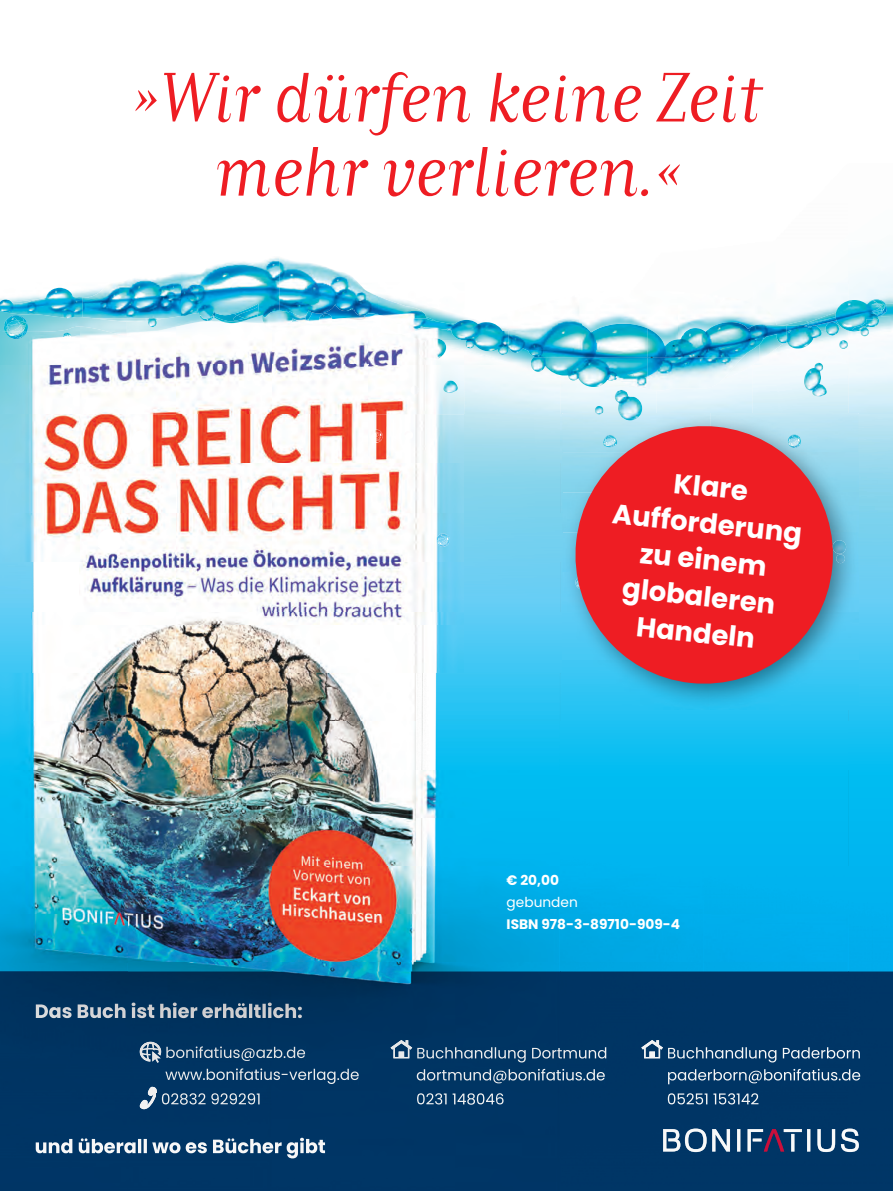
<style>
.page{position:relative;width:893px;height:1191px;background:#fff}
.page>*{position:absolute;margin:0;border:0;box-sizing:border-box;transform-origin:0 0}
.t1{font:italic 68.7px/74.1px "Matrix IIOT";color:#ee1d23;text-align:center}
.t2{font:700 27.45px/36.6px "Poppins";color:#fff;text-align:center}
.t3{font:700 13.8px "Poppins";color:#fff}
.t4{font:13.8px "Poppins";color:#fff}
</style>
<div class="page">
<img style="left:0;top:612px;width:32px;height:62px">
<img style="left:32px;top:612px;width:530px;height:62px">
<img style="left:849px;top:612px;width:44px;height:359px">
<img style="left:0;top:674px;width:704px;height:48px">
<div style="left:704px;top:709px;width:145px;height:13px;background:#22c2f3"></div>
<img style="left:0;top:722px;width:849px;height:241px">
<img style="left:0;top:963px;width:128px;height:8px">
<img style="left:128px;top:963px;width:721px;height:8px">
<img style="left:270px;top:309px;width:9px;height:2px">
<img style="left:481px;top:331px;width:27px;height:9px">
<img style="left:270px;top:258px;width:2px;height:22px">
<img style="left:272px;top:257px;width:576px;height:26px">
<img style="left:54px;top:287px;width:12px;height:2px">
<img style="left:359px;top:284px;width:5px;height:5px">
<img style="left:0;top:336px;width:80px;height:276px">
<img style="left:80px;top:336px;width:96px;height:264px">
<img style="left:176px;top:343px;width:96px;height:269px">
<img style="left:272px;top:341px;width:96px;height:271px">
<img style="left:368px;top:342px;width:96px;height:270px">
<img style="left:739px;top:346px;width:13px;height:19px">
<img style="left:752px;top:331px;width:96px;height:34px">
<img style="left:464px;top:379px;width:96px;height:233px">
<img style="left:560px;top:387px;width:96px;height:27px">
<img style="left:560px;top:414px;width:2px;height:198px">
<img style="left:858px;top:414px;width:35px;height:198px">
<img style="left:564px;top:307px;width:15px;height:12px">
<img style="left:599px;top:314px;width:37px;height:5px">
<img style="left:682px;top:291px;width:94px;height:48px">
<img style="left:378px;top:294px;width:103px;height:46px">
<img style="left:759px;top:321px;width:49px;height:39px">
<img style="left:442px;top:340px;width:89px;height:39px">
<img style="left:609px;top:359px;width:38px;height:28px">
<img style="left:739px;top:347px;width:18px;height:15px">
<img style="left:476px;top:321px;width:32px;height:10px">
<img style="left:0;top:318px;width:95px;height:18px">
<img style="left:378px;top:317px;width:58px;height:17px">
<img style="left:367px;top:318px;width:25px;height:3px">
<img style="left:248px;top:320px;width:14px;height:1px">
<img style="left:248px;top:319px;width:14px;height:1px">
<img style="left:216px;top:318px;width:32px;height:4px">
<img style="left:245px;top:318px;width:17px;height:1px">
<svg style="left:206px;top:318px;width:10px;height:4px"></svg>
<svg style="left:222px;top:318px;width:23px;height:6px"></svg>
<img style="left:326px;top:316px;width:41px;height:5px">
<img style="left:352px;top:316px;width:22px;height:2px">
<img style="left:807px;top:304px;width:86px;height:27px">
<img style="left:774px;top:322px;width:34px;height:13px">
<img style="left:806px;top:317px;width:30px;height:10px">
<svg style="left:804px;top:323px;width:4px;height:3px"></svg>
<svg style="left:872px;top:299px;width:15px;height:18px"></svg>
<svg style="left:130px;top:421px;width:18px;height:32px"></svg>
<svg style="left:63px;top:333px;width:9px;height:9px"></svg>
<svg style="left:82px;top:476px;width:9px;height:9px"></svg>
<svg style="left:236px;top:350px;width:9px;height:9px"></svg>
<svg style="left:404px;top:431px;width:10px;height:9px"></svg>
<svg style="left:369px;top:429px;width:14px;height:14px"></svg>
<svg style="left:436px;top:533px;width:14px;height:14px"></svg>
<svg style="left:67px;top:384px;width:14px;height:14px"></svg>
<img style="left:97px;top:529px;width:25px;height:24px">
<img style="left:105px;top:529px;width:16px;height:1px">
<svg style="left:97px;top:530px;width:24px;height:24px"></svg>
<svg style="left:4px;top:318px;width:24px;height:22px"></svg>
<img style="left:83px;top:273px;width:98px;height:45px">
<img style="left:181px;top:259px;width:89px;height:59px">
<img style="left:279px;top:289px;width:99px;height:27px">
<img style="left:0;top:289px;width:83px;height:29px">
<img style="left:378px;top:296px;width:49px;height:22px">
<img style="left:392px;top:318px;width:75px;height:27px">
<img style="left:508px;top:319px;width:139px;height:39px">
<img style="left:647px;top:322px;width:102px;height:36px">
<img style="left:853px;top:331px;width:25px;height:5px">
<img style="left:410px;top:357px;width:48px;height:37px">
<img style="left:531px;top:357px;width:78px;height:30px">
<img style="left:647px;top:357px;width:92px;height:33px">
<img style="left:804px;top:363px;width:23px;height:33px">
<img style="left:369px;top:430px;width:39px;height:6px">
<img style="left:595px;top:397px;width:47px;height:16px">
<img style="left:95px;top:318px;width:111px;height:28px">
<img style="left:136px;top:421px;width:12px;height:15px">
<img style="left:0;top:971px;width:893px;height:220px">
<img style="left:36px;top:1137px;width:289px;height:21px">
<img style="left:663px;top:1128px;width:196px;height:24px">
<img style="left:36px;top:1002px;width:267px;height:16px">
<svg style="left:140px;top:1041px;width:25px;height:21px"></svg>
<img style="left:166px;top:1046px;width:140px;height:15px">
<img style="left:165px;top:1068px;width:194px;height:16px">
<img style="left:416px;top:1043px;width:225px;height:14px">
<svg style="left:139px;top:1086px;width:18px;height:24px"></svg>
<img style="left:157px;top:1093px;width:103px;height:11px">
<svg style="left:390px;top:1039px;width:26px;height:20px"></svg>
<img style="left:417px;top:1047px;width:189px;height:15px">
<img style="left:417px;top:1068px;width:188px;height:15px">
<img style="left:417px;top:1093px;width:87px;height:11px">
<svg style="left:641px;top:1039px;width:26px;height:20px"></svg>
<img style="left:668px;top:1047px;width:192px;height:15px">
<img style="left:668px;top:1068px;width:193px;height:16px">
<img style="left:668px;top:1093px;width:90px;height:11px">
<img style="left:562px;top:413px;width:296px;height:296px">
<img style="left:596px;top:413px;width:45px;height:6px">
<svg style="left:569px;top:419px;width:271px;height:271px;background:#c94d5a"></svg>
<svg style="left:600px;top:533px;width:9px;height:9px"></svg>
<img style="left:833px;top:540px;width:13px;height:14px">
<img style="left:262px;top:311px;width:43px;height:21px">
<img style="left:305px;top:310px;width:21px;height:16px">
<img style="left:836px;top:300px;width:43px;height:31px">
<h1 class="t1" style="left:133px;top:60px;width:630px">»Wir dürfen keine Zeit mehr verlieren.«</h1>
<p class="t2" style="left:618px;top:459px;width:192px;rotate:6deg">Klare<br>Aufforderung zu einem globaleren<br>Handeln</p>
<p class="t3" style="left:507px;top:872px;width:54px">€ 20,00</p>
<p class="t4" style="left:507px;top:894px;width:73px">gebunden</p>
<p class="t3" style="left:507px;top:916px;width:175px">ISBN 978-3-89710-909-4</p>
</div>
